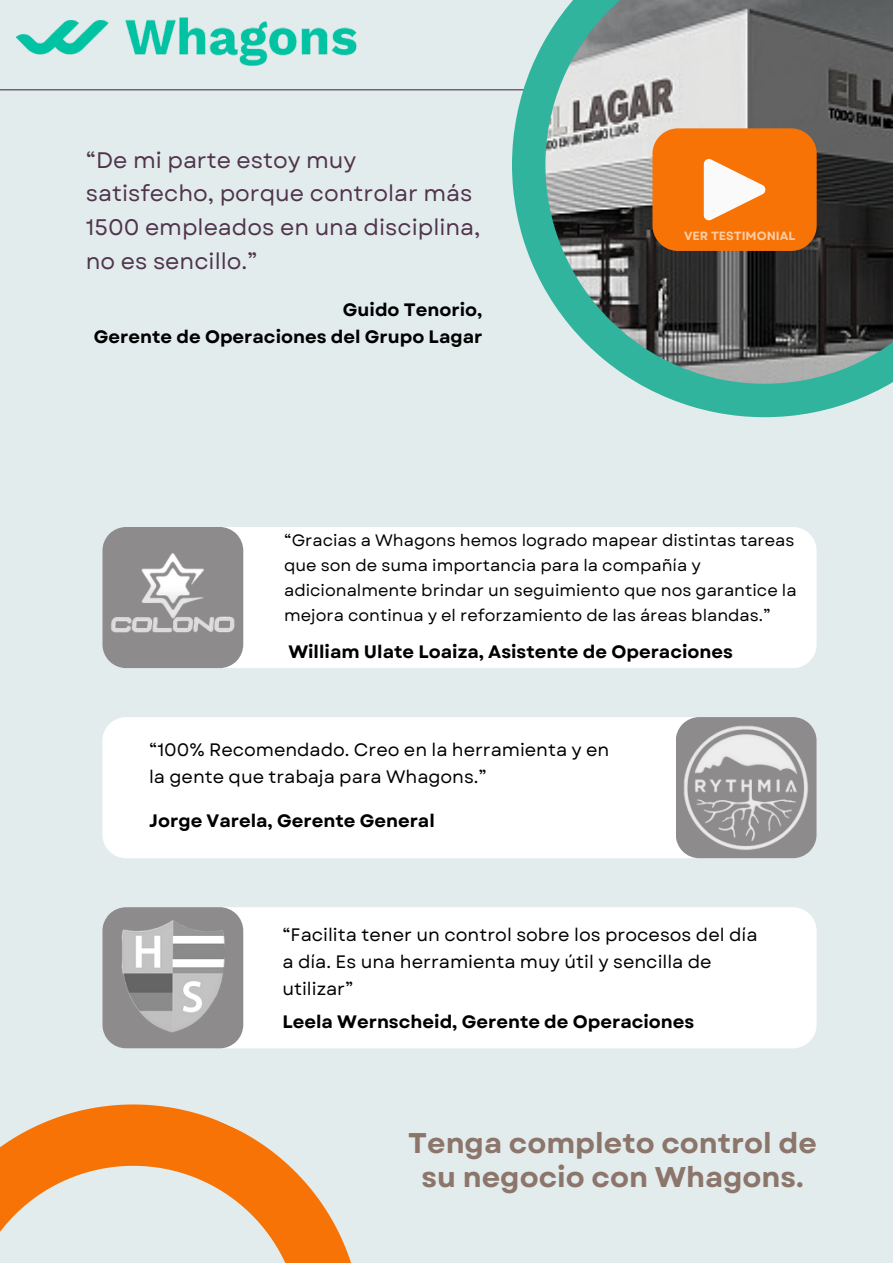
<style>
.page{position:relative;width:893px;height:1264px;background:#fff}
.page>*{position:absolute;margin:0;border:0;box-sizing:border-box;transform-origin:0 0}
.t1{font:700 28.5px/33.8px "Garet";color:#8c756a;text-align:center}
.t2{font:22.5px/33.8px "Garet";color:#50344b}
.t3{font:18px/27px "Garet";color:#000}
.t4{font:700 18px/27px "Garet";color:#000;text-align:right}
.t5{font:16.5px/24.8px "Garet";color:#000}
.t6{font:700 11.85px "Garet";color:#fffffe}
</style>
<div class="page">
<div style="left:0;top:0;width:892px;height:1262px;background:#e2eced"></div>
<div style="left:243px;top:527px;width:573px;height:141px;background:#fff"></div>
<div style="left:102px;top:527px;width:141px;height:141px;background:#8d8b8b"></div>
<div style="left:102px;top:717px;width:540px;height:141px;background:#fff"></div>
<div style="left:243px;top:907px;width:573px;height:141px;background:#fff"></div>
<svg style="left:102px;top:907px;width:141px;height:122px;background:#959393"></svg>
<img style="left:15px;top:17px;width:342px;height:49px">
<img style="left:113px;top:907px;width:114px;height:122px">
<img style="left:642px;top:717px;width:175px;height:142px">
<hr style="left:0;top:89px;width:892px;height:1px;background:#50344b">
<svg style="left:512px;top:40px;width:378px;height:377px"></svg>
<img style="left:545px;top:0;width:347px;height:384px">
<svg style="left:652px;top:128px;width:164px;height:123px;background:#f38224"></svg>
<img style="left:102px;top:549px;width:148px;height:84px">
<svg style="left:0;top:1029px;width:436px;height:233px"></svg>
<h2 class="t2" style="left:86px;top:143px;width:396px">“De mi parte estoy muy satisfecho, porque controlar más<br>1500 empleados en una disciplina, no es sencillo.”</h2>
<p class="t4" style="left:94px;top:296px;width:390px">Guido Tenorio,<br>Gerente de Operaciones del Grupo Lagar</p>
<p class="t6" style="left:684px;top:228px;width:113px">VER TESTIMONIAL</p>
<p class="t5" style="left:284px;top:528px;width:514px">“Gracias a Whagons hemos logrado mapear distintas tareas que son de suma importancia para la compañía y adicionalmente brindar un seguimiento que nos garantice la mejora continua y el reforzamiento de las áreas blandas.”</p>
<p class="t4" style="left:288px;top:638px;width:446px">William Ulate Loaiza, Asistente de Operaciones</p>
<p class="t3" style="left:149px;top:736px;width:462px">“100% Recomendado. Creo en la herramienta y en la gente que trabaja para Whagons.”</p>
<p class="t4" style="left:149px;top:807px;width:287px">Jorge Varela, Gerente General</p>
<p class="t3" style="left:282px;top:921px;width:476px">“Facilita tener un control sobre los procesos del día a día. Es una herramienta muy útil y sencilla de utilizar”</p>
<p class="t4" style="left:282px;top:1008px;width:413px">Leela Wernscheid, Gerente de Operaciones</p>
<h1 class="t1" style="left:408px;top:1126px;width:410px">Tenga completo control de su negocio con Whagons.</h1>
</div>
